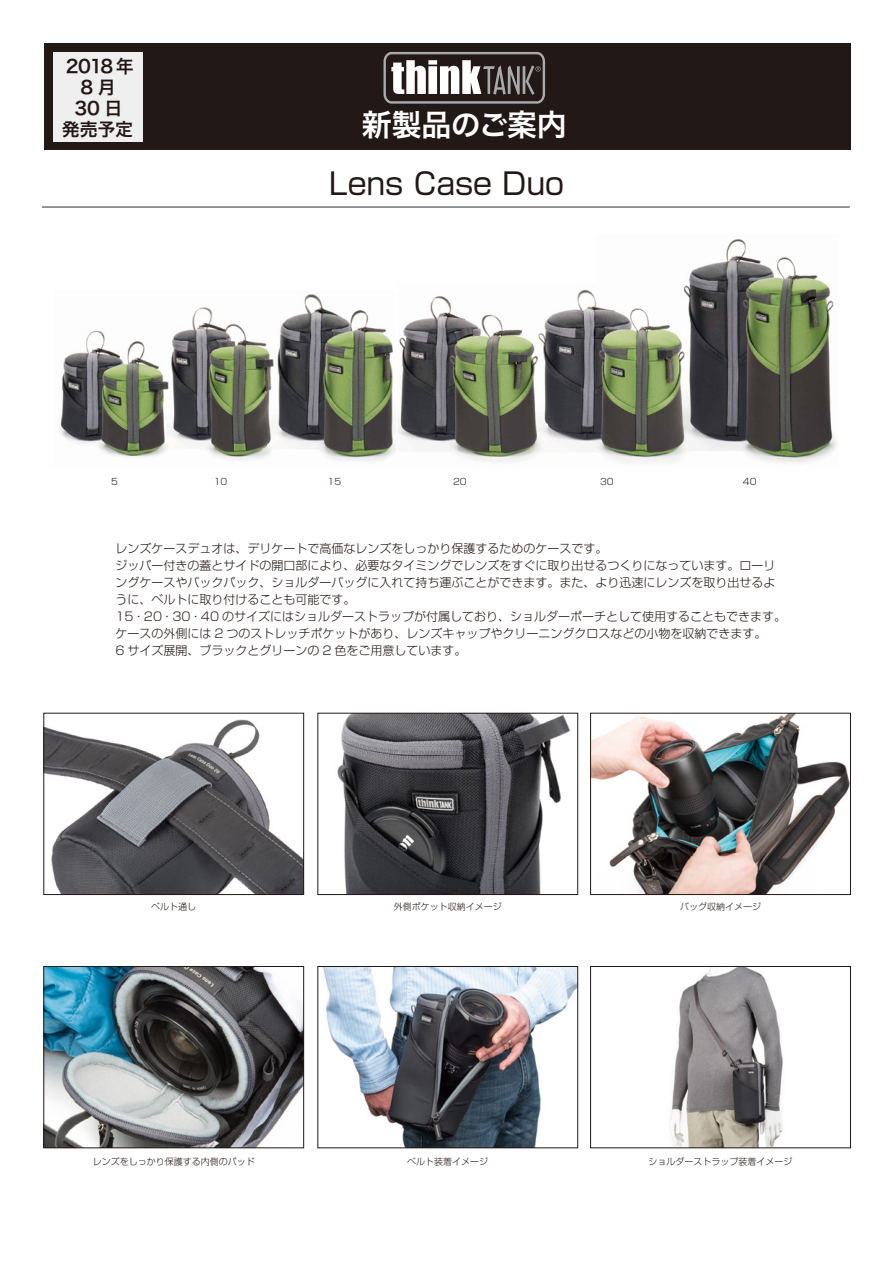
<style>
.page{position:relative;width:893px;height:1263px;background:#fff}
.page>*{position:absolute;margin:0;border:0;box-sizing:border-box;transform-origin:0 0}
.t1{font:30px "Shin Go Pro";letter-spacing:-.01em;color:#221815}
.t2{font:30px "Hira Kaku Pro W6";letter-spacing:-.02em;color:#fff}
.t3{font:18px "Hira Kaku Pro W6";letter-spacing:-.015em;color:#221815}
.t4{font:300 12px/17px "Shin Go Pro";color:#221815}
.t5{font:300 9px "Shin Go Pro";color:#231815}
.t6{font:300 9px "Shin Go Pro";color:#221815}
</style>
<div class="page">
<hr style="left:42px;top:206px;width:808px;height:2px;background:#727171">
<div style="left:44px;top:43px;width:806px;height:107px;background:#221815"></div>
<div style="left:53px;top:52px;width:89px;height:89px;background:#efefef"></div>
<svg style="left:383px;top:52px;width:162px;height:52px"></svg>
<img style="left:59px;top:239px;width:778px;height:225px">
<img style="left:46px;top:719px;width:256px;height:174px">
<div style="left:44px;top:713px;width:260px;height:182px;border:1px solid #221815"></div>
<img style="left:46px;top:968px;width:256px;height:178px">
<div style="left:44px;top:966px;width:260px;height:182px;border:1px solid #221815"></div>
<img style="left:323px;top:968px;width:253px;height:178px">
<div style="left:318px;top:966px;width:260px;height:182px;border:1px solid #221815"></div>
<img style="left:337px;top:715px;width:233px;height:178px">
<div style="left:318px;top:713px;width:260px;height:182px;border:1px solid #221815"></div>
<img style="left:592px;top:715px;width:257px;height:178px">
<div style="left:590px;top:713px;width:261px;height:182px;border:1px solid #221815"></div>
<img style="left:670px;top:968px;width:113px;height:178px">
<div style="left:590px;top:966px;width:261px;height:182px;border:1px solid #221815"></div>
<h2 class="t3" style="left:66px;top:50px;width:70px">2018 年</h2>
<h2 class="t3" style="left:80px;top:71px;width:37px">8月</h2>
<h2 class="t3" style="left:74px;top:92px;width:50px">30 日</h2>
<h2 class="t3" style="left:44px;top:113px;width:91px">　発売予定</h2>
<h1 class="t2" style="left:362px;top:98px;width:206px">新製品のご案内</h1>
<h1 class="t1" style="left:329px;top:159px;width:237px">Lens Case Duo</h1>
<p class="t6" style="left:111px;top:474px;width:8px">5</p>
<p class="t6" style="left:214px;top:474px;width:15px">10</p>
<p class="t6" style="left:328px;top:474px;width:15px">15</p>
<p class="t6" style="left:453px;top:474px;width:15px">20</p>
<p class="t6" style="left:600px;top:474px;width:15px">30</p>
<p class="t6" style="left:743px;top:474px;width:15px">40</p>
<p class="t4" style="left:115px;top:538px;width:672px">レンズケースデュオは、デリケートで高価なレンズをしっかり保護するためのケースです。<br>ジッパー付きの蓋とサイドの開口部により、必要なタイミングでレンズをすぐに取り出せるつくりになっています。ローリングケースやバックパック、ショルダーバッグに入れて持ち運ぶことができます。また、より迅速にレンズを取り出せるように、ベルトに取り付けることも可能です。<br>15・20・30・40 のサイズにはショルダーストラップが付属しており、ショルダーポーチとして使用することもできます。ケースの外側には 2 つのストレッチポケットがあり、レンズキャップやクリーニングクロスなどの小物を収納できます。<br>6 サイズ展開、ブラックとグリーンの 2 色をご用意しています。</p>
<p class="t5" style="left:151px;top:899px;width:46px">ベルト通し</p>
<p class="t5" style="left:394px;top:899px;width:109px">外側ポケット収納イメージ</p>
<p class="t5" style="left:680px;top:899px;width:82px">バッグ収納イメージ</p>
<p class="t5" style="left:93px;top:1154px;width:163px">レンズをしっかり保護する内側のパッド</p>
<p class="t5" style="left:407px;top:1154px;width:82px">ベルト装着イメージ</p>
<p class="t5" style="left:648px;top:1154px;width:145px">ショルダーストラップ装着イメージ</p>
</div>
